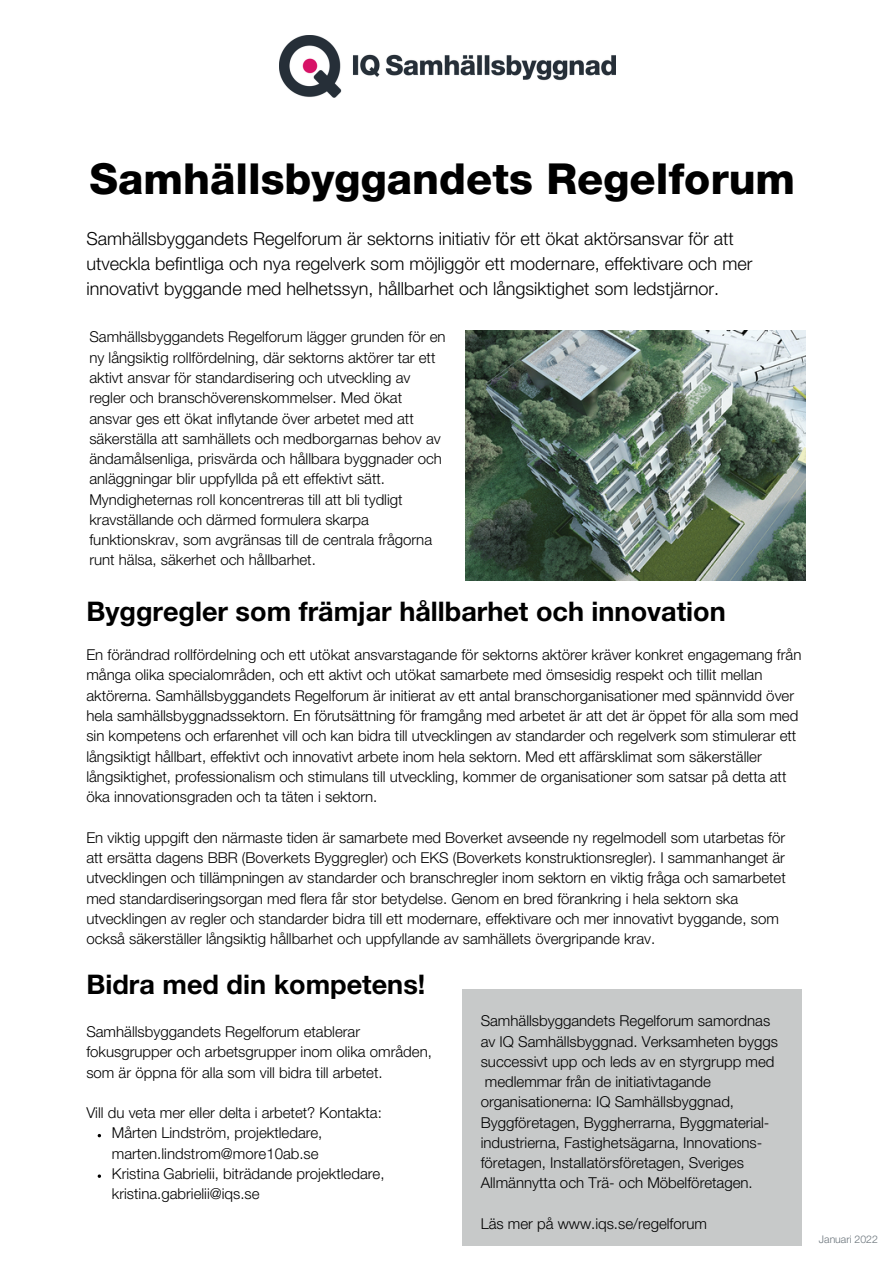
<style>
.page{position:relative;width:894px;height:1264px;background:#fff}
.page>*{position:absolute;margin:0;border:0;box-sizing:border-box;transform-origin:0 0}
.t1{font:800 42.75px "Helvetica Neue LT Std";color:#000}
.t2{font:700 27px "Helvetica Neue LT Std";color:#000}
.t3{font:300 18px/24.8px "Helvetica Neue LT Std";color:#000}
.t4{font:300 15px/20.2px "Helvetica Neue LT Std";color:#000}
.t5{font:300 10.5px "Helvetica Neue LT Std";color:#69737a}
</style>
<div class="page">
<img style="left:279px;top:36px;width:336px;height:62px">
<img style="left:466px;top:330px;width:338px;height:250px">
<div style="left:462px;top:988px;width:339px;height:257px;background:#c7c9c9"></div>
<p class="t1" style="left:89px;top:164px;width:707px">Samhällsbyggandets Regelforum</p>
<p class="t3" style="left:86px;top:229px;width:667px">Samhällsbyggandets Regelforum är sektorns initiativ för ett ökat aktörsansvar för att utveckla befintliga och nya regelverk som möjliggör ett modernare, effektivare och mer innovativt byggande med helhetssyn, hållbarhet och långsiktighet som ledstjärnor.</p>
<p class="t4" style="left:89px;top:329px;width:357px">Samhällsbyggandets Regelforum lägger grunden för en ny långsiktig rollfördelning, där sektorns aktörer tar ett aktivt ansvar för standardisering och utveckling av regler och branschöverenskommelser. Med ökat ansvar ges ett ökat inflytande över arbetet med att säkerställa att samhällets och medborgarnas behov av ändamålsenliga, prisvärda och hållbara byggnader och anläggningar blir uppfyllda på ett effektivt sätt.<br>Myndigheternas roll koncentreras till att bli tydligt kravställande och därmed formulera skarpa funktionskrav, som avgränsas till de centrala frågorna runt hälsa, säkerhet och hållbarhet.</p>
<p class="t2" style="left:86px;top:602px;width:640px">Byggregler som främjar hållbarhet och innovation</p>
<p class="t4" style="left:86px;top:647px;width:716px">En förändrad rollfördelning och ett utökat ansvarstagande för sektorns aktörer kräver konkret engagemang från många olika specialområden, och ett aktivt och utökat samarbete med ömsesidig respekt och tillit mellan aktörerna. Samhällsbyggandets Regelforum är initierat av ett antal branschorganisationer med spännvidd över hela samhällsbyggnadssektorn. En förutsättning för framgång med arbetet är att det är öppet för alla som med sin kompetens och erfarenhet vill och kan bidra till utvecklingen av standarder och regelverk som stimulerar ett långsiktigt hållbart, effektivt och innovativt arbete inom hela sektorn. Med ett affärsklimat som säkerställer långsiktighet, professionalism och stimulans till utveckling, kommer de organisationer som satsar på detta att öka innovationsgraden och ta täten i sektorn.</p>
<p class="t4" style="left:86px;top:829px;width:700px">En viktig uppgift den närmaste tiden är samarbete med Boverket avseende ny regelmodell som utarbetas för att ersätta dagens BBR (Boverkets Byggregler) och EKS (Boverkets konstruktionsregler). I sammanhanget är utvecklingen och tillämpningen av standarder och branschregler inom sektorn en viktig fråga och samarbetet med standardiseringsorgan med flera får stor betydelse. Genom en bred förankring i hela sektorn ska utvecklingen av regler och standarder bidra till ett modernare, effektivare och mer innovativt byggande, som också säkerställer långsiktig hållbarhet och uppfyllande av samhällets övergripande krav.</p>
<p class="t2" style="left:86px;top:974px;width:340px">Bidra med din kompetens!</p>
<p class="t4" style="left:86px;top:1023px;width:347px">Samhällsbyggandets Regelforum etablerar fokusgrupper och arbetsgrupper inom olika områden, som är öppna för alla som vill bidra till arbetet.</p>
<p class="t4" style="left:86px;top:1104px;width:297px">Vill du veta mer eller delta i arbetet? Kontakta:</p>
<p class="t4" style="left:112px;top:1125px;width:212px">Mårten Lindström, projektledare, marten.lindstrom@more10ab.se</p>
<p class="t4" style="left:112px;top:1165px;width:274px">Kristina Gabrielii, biträdande projektledare, kristina.gabrielii@iqs.se</p>
<p class="t4" style="left:480px;top:1012px;width:299px">Samhällsbyggandets Regelforum samordnas av IQ Samhällsbyggnad. Verksamheten byggs successivt upp och leds av en styrgrupp med medlemmar från de initiativtagande organisationerna: IQ Samhällsbyggnad, Byggföretagen, Byggherrarna, Byggmaterial&shy;industrierna, Fastighetsägarna, Innovations&shy;företagen, Installatörsföretagen, Sveriges Allmännytta och Trä- och Möbelföretagen.</p>
<p class="t4" style="left:480px;top:1215px;width:228px">Läs mer på www.iqs.se/regelforum</p>
<p class="t5" style="left:818px;top:1235px;width:60px">Januari 2022</p>
</div>
